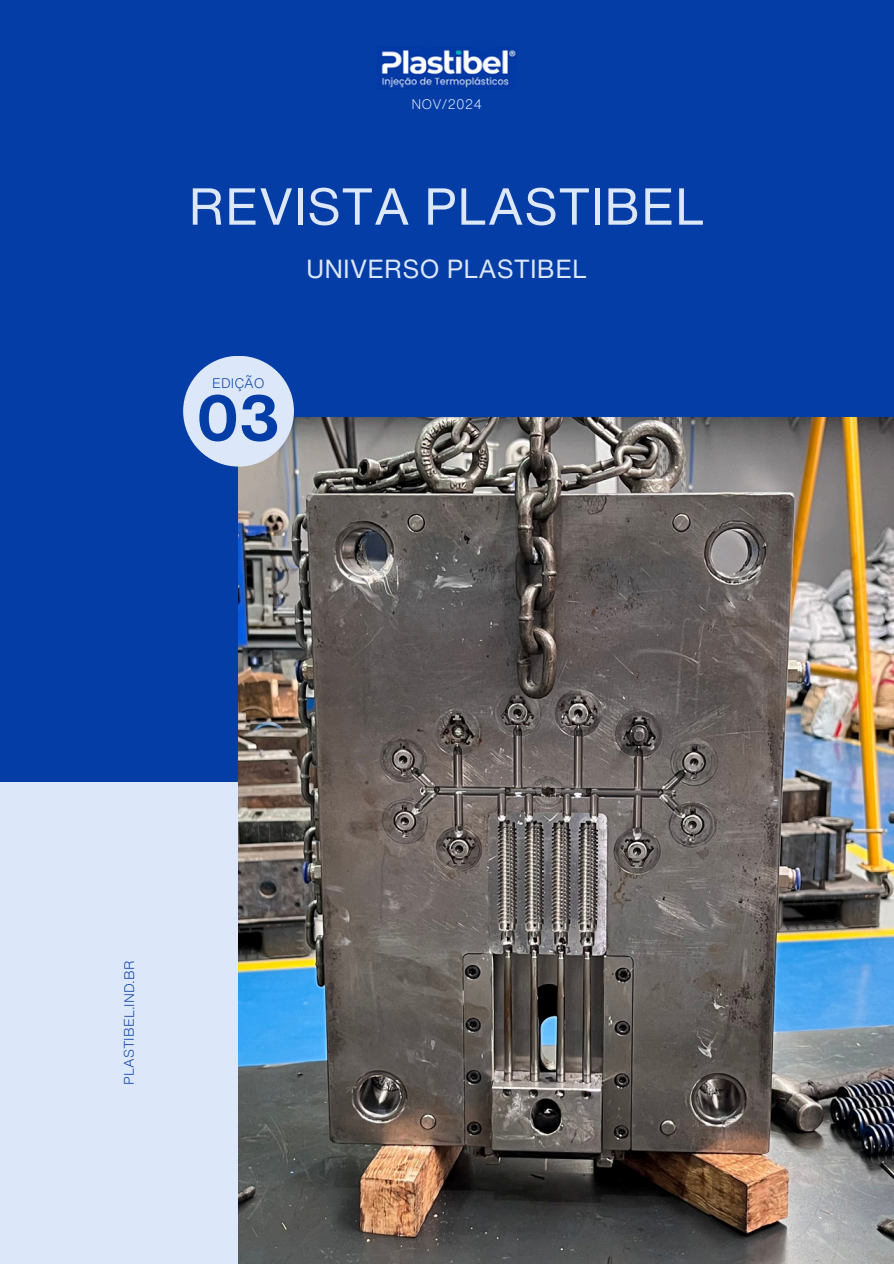
<style>
.page{position:relative;width:894px;height:1264px;background:#fff}
.page>*{position:absolute;margin:0;border:0;box-sizing:border-box;transform-origin:0 0}
.t1{font:700 63px "Helvetica Now Text";color:#053da7}
.t2{font:51px "Helvetica Now Text";color:#dce7f9}
.t3{font:25.5px "Helvetica Now Text";color:#dce7f9}
.t4{font:300 13.5px "Helvetica Now Text";letter-spacing:-.005em;color:#053da7}
.t5{font:300 13.5px "Helvetica Now Text";color:#dce7f9}
</style>
<div class="page">
<div style="left:0;top:0;width:893px;height:1263px;background:#053da7"></div>
<div style="left:0;top:782px;width:893px;height:481px;background:#dce7f9"></div>
<img style="left:238px;top:418px;width:655px;height:845px">
<img style="left:381px;top:50px;width:135px;height:38px">
<div style="left:183px;top:356px;width:111px;height:110px;background:#dce7f9;border-radius:50%"></div>
<p class="t5" style="left:411px;top:94px;width:72px">NOV/2024</p>
<h1 class="t2" style="left:188px;top:168px;width:518px">REVISTA PLASTIBEL</h1>
<h2 class="t3" style="left:306px;top:249px;width:283px">UNIVERSO PLASTIBEL</h2>
<p class="t4" style="left:212px;top:373px;width:54px">EDIÇÃO</p>
<p class="t1" style="left:197px;top:370px;width:85px">03</p>
<p class="t4" style="left:119px;top:1084px;width:126px;rotate:-90deg">PLASTIBEL.IND.BR</p>
</div>
